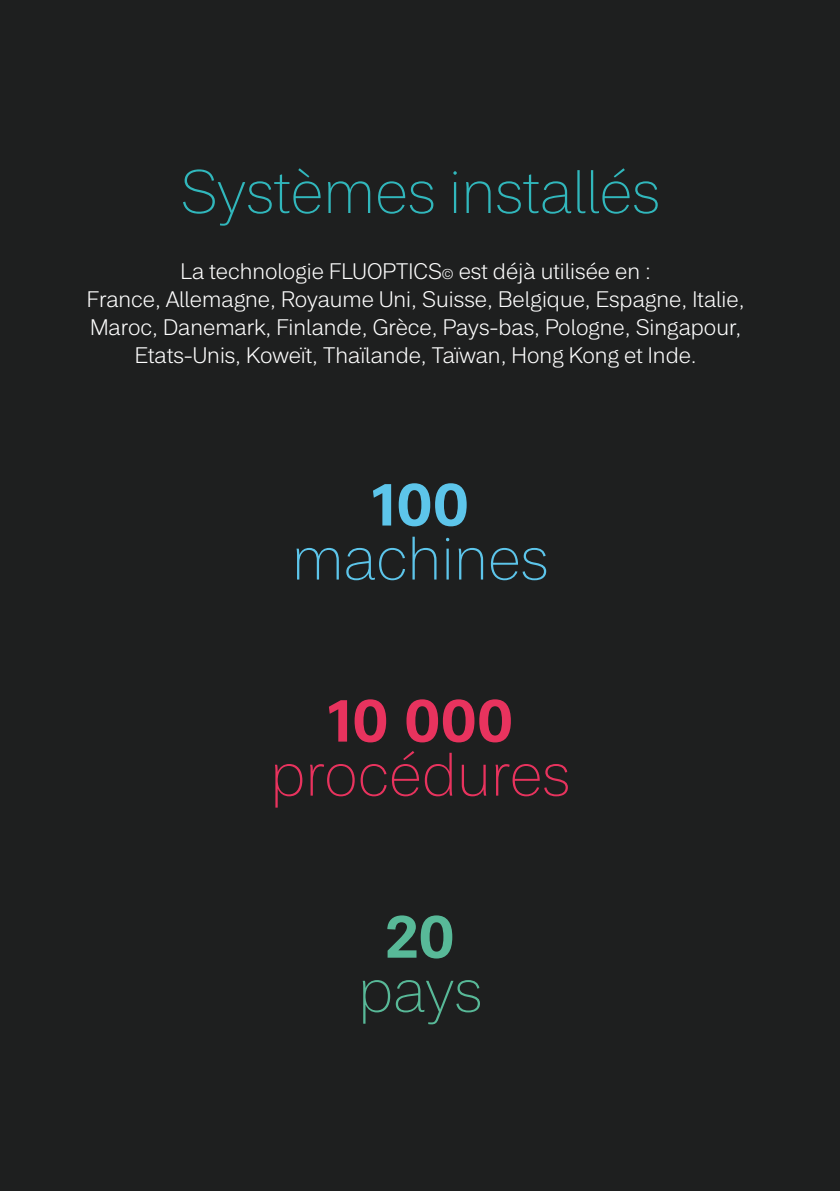
<style>
.page{position:relative;width:840px;height:1191px;background:#fff}
.page>*{position:absolute;margin:0;border:0;box-sizing:border-box;transform-origin:0 0}
.t1{font:200 60px "Peter";color:#31b7bc}
.t2{font:200 60px "Peter";color:#e8335e}
.t3{font:200 60px "Peter";color:#5dc5ea}
.t4{font:700 60px "Peter";color:#e8335e}
.t5{font:200 60px "Peter";color:#58b998}
.t6{font:700 60px "Peter";color:#5dc5ea}
.t7{font:700 60px "Peter";color:#58b998}
.t8{font:300 22px/28px "Peter";color:#fff;text-align:center}
.s1{font-size:14px}
</style>
<div class="page">
<div style="left:0;top:0;width:839px;height:1191px;background:#1e1f1f"></div>
<h1 class="t1" style="left:180px;top:168px;width:480px">Systèmes installés</h1>
<p class="t8" style="left:87px;top:259px;width:658px">La technologie FLUOPTICS<span class="s1">©</span> est déjà utilisée en :<br>France, Allemagne, Royaume Uni, Suisse, Belgique, Espagne, Italie, Maroc, Danemark, Finlande, Grèce, Pays-bas, Pologne, Singapour, Etats-Unis, Koweït, Thaïlande, Taïwan, Hong Kong et Inde.</p>
<h1 class="t6" style="left:370px;top:478px;width:100px">100</h1>
<h1 class="t3" style="left:292px;top:535px;width:257px">machines</h1>
<h1 class="t4" style="left:326px;top:694px;width:188px">10 000</h1>
<h1 class="t2" style="left:270px;top:751px;width:301px">procédures</h1>
<h1 class="t7" style="left:385px;top:910px;width:71px">20</h1>
<h1 class="t5" style="left:358px;top:967px;width:125px">pays</h1>
</div>
